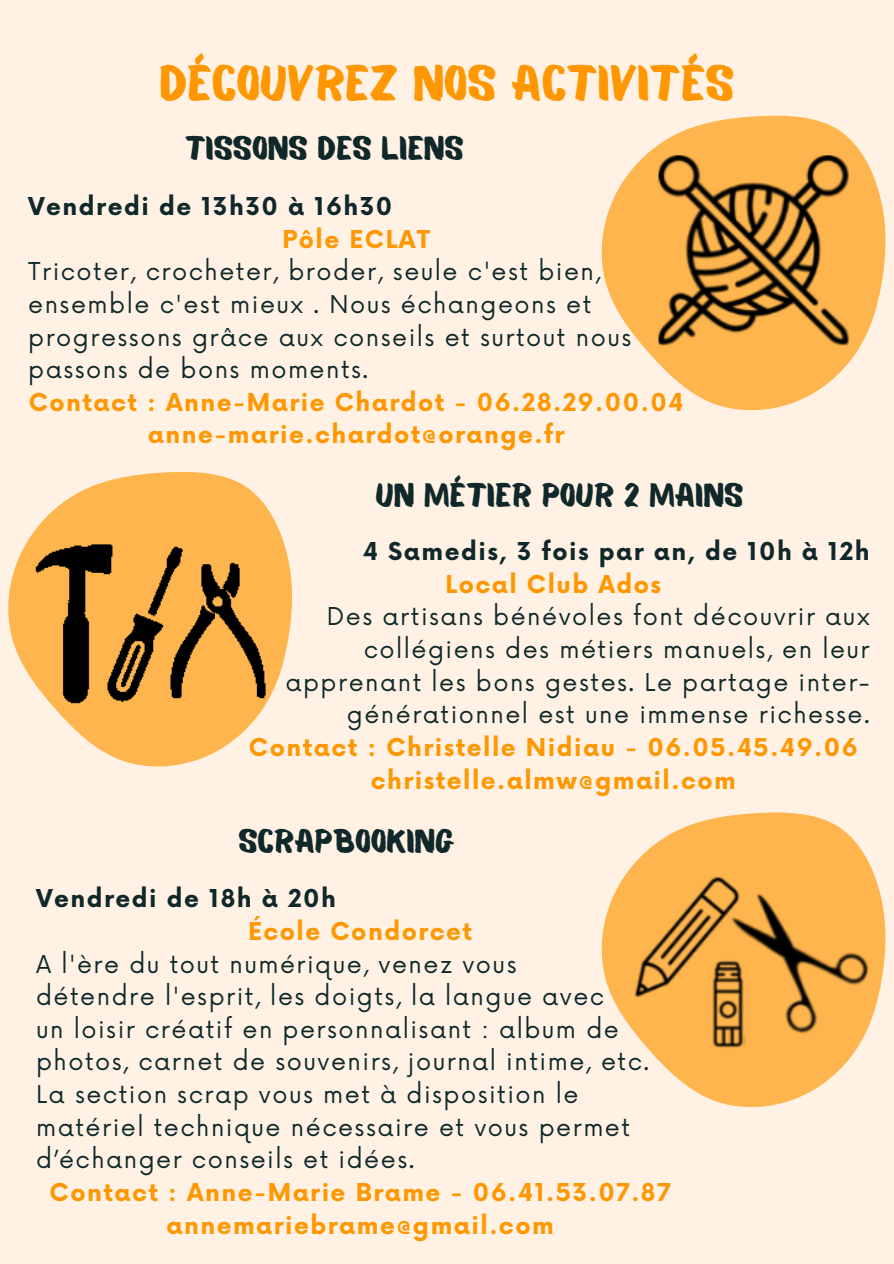
<style>
.page{position:relative;width:894px;height:1264px;background:#fff}
.page>*{position:absolute;margin:0;border:0;box-sizing:border-box;transform-origin:0 0}
.t1{font:49.5px "Balmy";color:#fe9701}
.t2{font:33px "Balmy";color:#10282a}
.t3{font:24px/32.7px "Now";letter-spacing:.06em;color:#10282a}
.t4{font:700 24px "Now";letter-spacing:.06em;color:#fe9701}
.t5{font:700 24px "Now";letter-spacing:.06em;color:#10282a}
</style>
<div class="page">
<div style="left:0;top:0;width:893px;height:1263px;background:#fff2e5"></div>
<svg style="left:601px;top:115px;width:254px;height:296px;fill:#feb54d"></svg>
<img style="left:612px;top:144px;width:274px;height:211px">
<svg style="left:601px;top:812px;width:285px;height:295px;fill:#feb54d"></svg>
<img style="left:628px;top:869px;width:244px;height:183px">
<svg style="left:8px;top:471px;width:284px;height:296px;fill:#feb54d"></svg>
<img style="left:26px;top:527px;width:246px;height:185px">
<p class="t1" style="left:159px;top:64px;width:576px">DÉCOUVREZ NOS ACTIVITÉS</p>
<p class="t2" style="left:185px;top:135px;width:280px">TISSONS DES LIENS</p>
<p class="t5" style="left:28px;top:193px;width:365px">Vendredi de 13h30 à 16h30</p>
<h3 class="t4" style="left:282px;top:226px;width:149px">Pôle ECLAT</h3>
<p class="t3" style="left:28px;top:256px;width:604px">Tricoter, crocheter, broder, seule c'est bien, ensemble c'est mieux . Nous échangeons et progressons grâce aux conseils et surtout nous passons de bons moments.</p>
<p class="t4" style="left:29px;top:389px;width:656px">Contact : Anne-Marie Chardot - 06.28.29.00.04</p>
<p class="t4" style="left:148px;top:422px;width:418px">anne-marie.chardot@orange.fr</p>
<p class="t2" style="left:375px;top:482px;width:369px">UN MÉTIER POUR 2 MAINS</p>
<p class="t5" style="left:362px;top:538px;width:508px">4 Samedis, 3 fois par an, de 10h à 12h</p>
<p class="t4" style="left:445px;top:571px;width:217px">Local Club Ados</p>
<h2 class="t3" style="left:285px;top:601px;width:585px;text-align:right">Des artisans bénévoles font découvrir aux collégiens des métiers manuels, en leur apprenant les bons gestes. Le partage inter&shy;générationnel est une immense richesse.</h2>
<p class="t4" style="left:249px;top:734px;width:610px">Contact : Christelle Nidiau - 06.05.45.49.06</p>
<p class="t4" style="left:370px;top:767px;width:366px">christelle.almw@gmail.com</p>
<p class="t2" style="left:238px;top:827px;width:218px">SCRAPBOOKING</p>
<p class="t5" style="left:36px;top:885px;width:301px">Vendredi de 18h à 20h</p>
<p class="t4" style="left:248px;top:918px;width:225px">École Condorcet</p>
<p class="t3" style="left:36px;top:948px;width:482px">A l'ère du tout numérique, venez vous</p>
<h2 class="t3" style="left:36px;top:981px;width:569px">détendre l'esprit, les doigts, la langue avec</h2>
<p class="t3" style="left:36px;top:1014px;width:614px">un loisir créatif en personnalisant : album de photos, carnet de souvenirs, journal intime, etc.</p>
<p class="t3" style="left:36px;top:1079px;width:595px">La section scrap vous met à disposition le matériel technique nécessaire et vous permet d’échanger conseils et idées.</p>
<p class="t4" style="left:50px;top:1179px;width:622px">Contact : Anne-Marie Brame - 06.41.53.07.87</p>
<p class="t4" style="left:166px;top:1211px;width:389px">annemariebrame@gmail.com</p>
</div>
